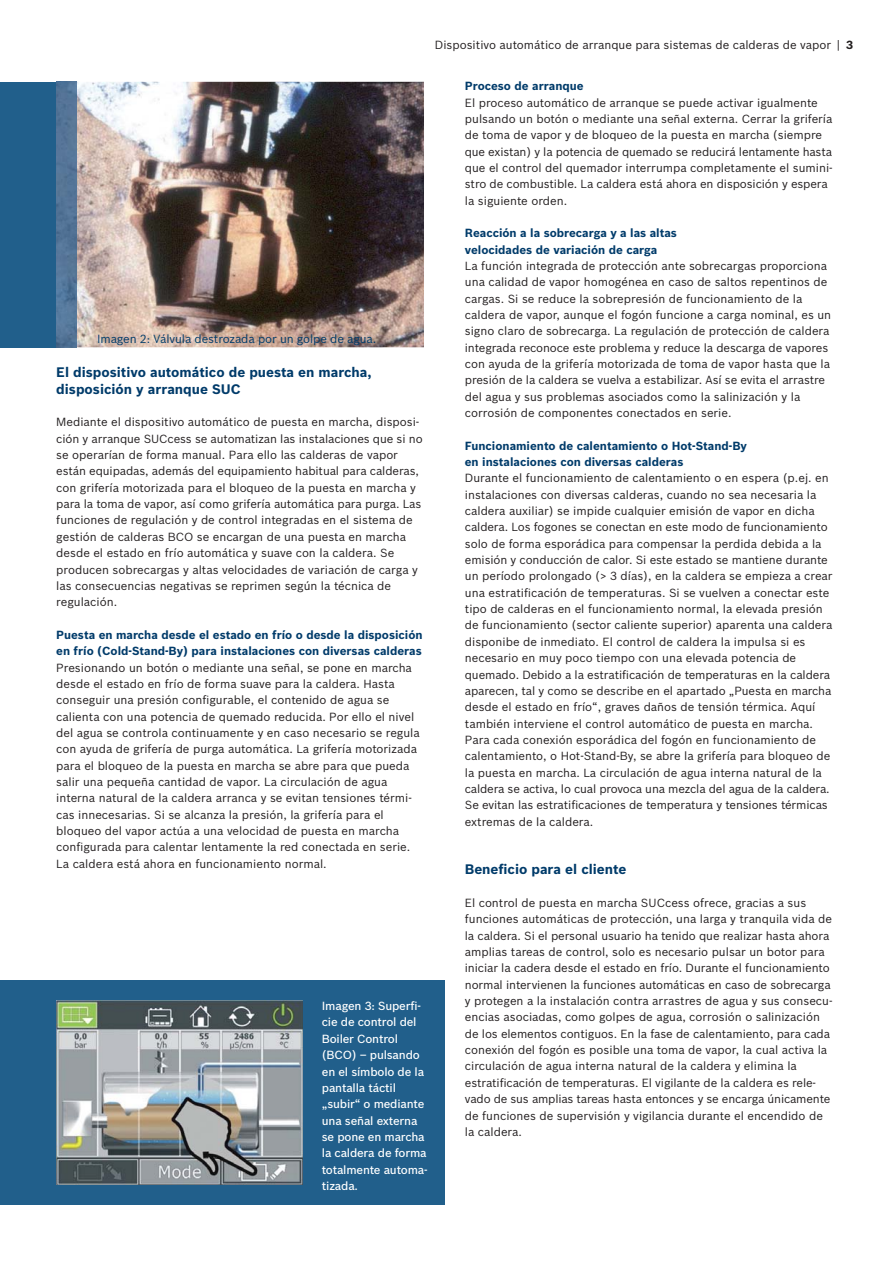
<style>
.page{position:relative;width:894px;height:1264px;background:#fff}
.page>*{position:absolute;margin:0;border:0;box-sizing:border-box;transform-origin:0 0}
.t1{font:700 13.5px/16.4px "Bosch Sans";color:#003b6a}
.t2{font:11.55px/16.4px "Bosch Sans";color:#231f20}
.t3{font:700 11.55px/16.4px "Bosch Sans";color:#003b6a}
.t4{font:500 11.55px/16.4px "Bosch Sans";letter-spacing:-.015em;color:#fff}
.t5{font:11.55px "Bosch Sans";letter-spacing:-.01em;color:#003b6a}
.s1{font-weight:700}
</style>
<div class="page">
<div style="left:0;top:82px;width:56px;height:265px;background:#215f8b"></div>
<img style="left:77px;top:82px;width:347px;height:265px">
<img style="left:56px;top:82px;width:21px;height:265px">
<div style="left:0;top:980px;width:444px;height:224px;background:#215f8b"></div>
<img style="left:56px;top:1000px;width:246px;height:184px">
<p class="t2" style="left:434px;top:37px;width:419px">Dispositivo automático de arranque para sistemas de calderas de vapor | <span class="s1">3</span></p>
<p class="t5" style="left:97px;top:333px;width:280px">Imagen 2: Válvula destrozada por un golpe de agua.</p>
<p class="t1" style="left:56px;top:365px;width:316px">El dispositivo automático de puesta en marcha, disposición y arranque SUC</p>
<p class="t2" style="left:56px;top:414px;width:368px">Mediante el dispositivo automático de puesta en marcha, disposi&shy;ción y arranque SUCcess se automatizan las instalaciones que si no se operarían de forma manual. Para ello las calderas de vapor están equipadas, además del equipamiento habitual para calderas, con grifería motorizada para el bloqueo de la puesta en marcha y para la toma de vapor, así como grifería automática para purga. Las funciones de regulación y de control integradas en el sistema de gestión de calderas BCO se encargan de una puesta en marcha desde el estado en frío automática y suave con la caldera. Se producen sobrecargas y altas velocidades de variación de carga y las consecuencias negativas se reprimen según la técnica de regulación.</p>
<p class="t3" style="left:56px;top:627px;width:367px">Puesta en marcha desde el estado en frío o desde la disposición en frío (Cold-Stand-By) para instalaciones con diversas calderas</p>
<p class="t2" style="left:56px;top:659px;width:365px">Presionando un botón o mediante una señal, se pone en marcha desde el estado en frío de forma suave para la caldera. Hasta conseguir una presión configurable, el contenido de agua se calienta con una potencia de quemado reducida. Por ello el nivel del agua se controla continuamente y en caso necesario se regula con ayuda de grifería de purga automática. La grifería motorizada para el bloqueo de la puesta en marcha se abre para que pueda salir una pequeña cantidad de vapor. La circulación de agua interna natural de la caldera arranca y se evitan tensiones térmi&shy;cas innecesarias. Si se alcanza la presión, la grifería para el bloqueo del vapor actúa a una velocidad de puesta en marcha configurada para calentar lentamente la red conectada en serie.<br>La caldera está ahora en funcionamiento normal.</p>
<p class="t4" style="left:322px;top:998px;width:107px">Imagen 3: Superfi&shy;cie de control del<br>Boiler Control (BCO) – pulsando en el símbolo de la pantalla táctil „subir“ o mediante una señal externa se pone en marcha la caldera de forma totalmente automa&shy;tizada.</p>
<p class="t3" style="left:464px;top:79px;width:120px">Proceso de arranque</p>
<p class="t2" style="left:464px;top:95px;width:369px">El proceso automático de arranque se puede activar igualmente pulsando un botón o mediante una señal externa. Cerrar la grifería de toma de vapor y de bloqueo de la puesta en marcha (siempre que existan) y la potencia de quemado se reducirá lentamente hasta que el control del quemador interrumpa completamente el sumini&shy;stro de combustible. La caldera está ahora en disposición y espera la siguiente orden.</p>
<p class="t3" style="left:464px;top:226px;width:213px">Reacción a la sobrecarga y a las altas velocidades de variación de carga</p>
<p class="t2" style="left:464px;top:258px;width:367px">La función integrada de protección ante sobrecargas proporciona una calidad de vapor homogénea en caso de saltos repentinos de cargas. Si se reduce la sobrepresión de funcionamiento de la caldera de vapor, aunque el fogón funcione a carga nominal, es un signo claro de sobrecarga. La regulación de protección de caldera integrada reconoce este problema y reduce la descarga de vapores con ayuda de la grifería motorizada de toma de vapor hasta que la presión de la caldera se vuelva a estabilizar. Así se evita el arrastre del agua y sus problemas asociados como la salinización y la corrosión de componentes conectados en serie.</p>
<p class="t3" style="left:464px;top:438px;width:283px">Funcionamiento de calentamiento o Hot-Stand-By en instalaciones con diversas calderas</p>
<p class="t2" style="left:464px;top:470px;width:369px">Durante el funcionamiento de calentamiento o en espera (p.ej. en instalaciones con diversas calderas, cuando no sea necesaria la caldera auxiliar) se impide cualquier emisión de vapor en dicha caldera. Los fogones se conectan en este modo de funcionamiento solo de forma esporádica para compensar la perdida debida a la emisión y conducción de calor. Si este estado se mantiene durante un período prolongado (&gt; 3 días), en la caldera se empieza a crear una estratificación de temperaturas. Si se vuelven a conectar este tipo de calderas en el funcionamiento normal, la elevada presión de funcionamiento (sector caliente superior) aparenta una caldera disponibe de inmediato. El control de caldera la impulsa si es necesario en muy poco tiempo con una elevada potencia de quemado. Debido a la estratificación de temperaturas en la caldera aparecen, tal y como se describe en el apartado „Puesta en marcha desde el estado en frío“, graves daños de tensión térmica. Aquí también interviene el control automático de puesta en marcha.<br>Para cada conexión esporádica del fogón en funcionamiento de calentamiento, o Hot-Stand-By, se abre la grifería para bloqueo de la puesta en marcha. La circulación de agua interna natural de la caldera se activa, lo cual provoca una mezcla del agua de la caldera.<br>Se evitan las estratificaciones de temperatura y tensiones térmicas extremas de la caldera.</p>
<p class="t1" style="left:464px;top:862px;width:163px">Beneficio para el cliente</p>
<p class="t2" style="left:464px;top:895px;width:369px">El control de puesta en marcha SUCcess ofrece, gracias a sus funciones automáticas de protección, una larga y tranquila vida de la caldera. Si el personal usuario ha tenido que realizar hasta ahora amplias tareas de control, solo es necesario pulsar un botor para iniciar la cadera desde el estado en frío. Durante el funcionamiento normal intervienen la funciones automáticas en caso de sobrecarga y protegen a la instalación contra arrastres de agua y sus consecu&shy;encias asociadas, como golpes de agua, corrosión o salinización de los elementos contiguos. En la fase de calentamiento, para cada conexión del fogón es posible una toma de vapor, la cual activa la circulación de agua interna natural de la caldera y elimina la estratificación de temperaturas. El vigilante de la caldera es rele&shy;vado de sus amplias tareas hasta entonces y se encarga únicamente de funciones de supervisión y vigilancia durante el encendido de la caldera.</p>
</div>
